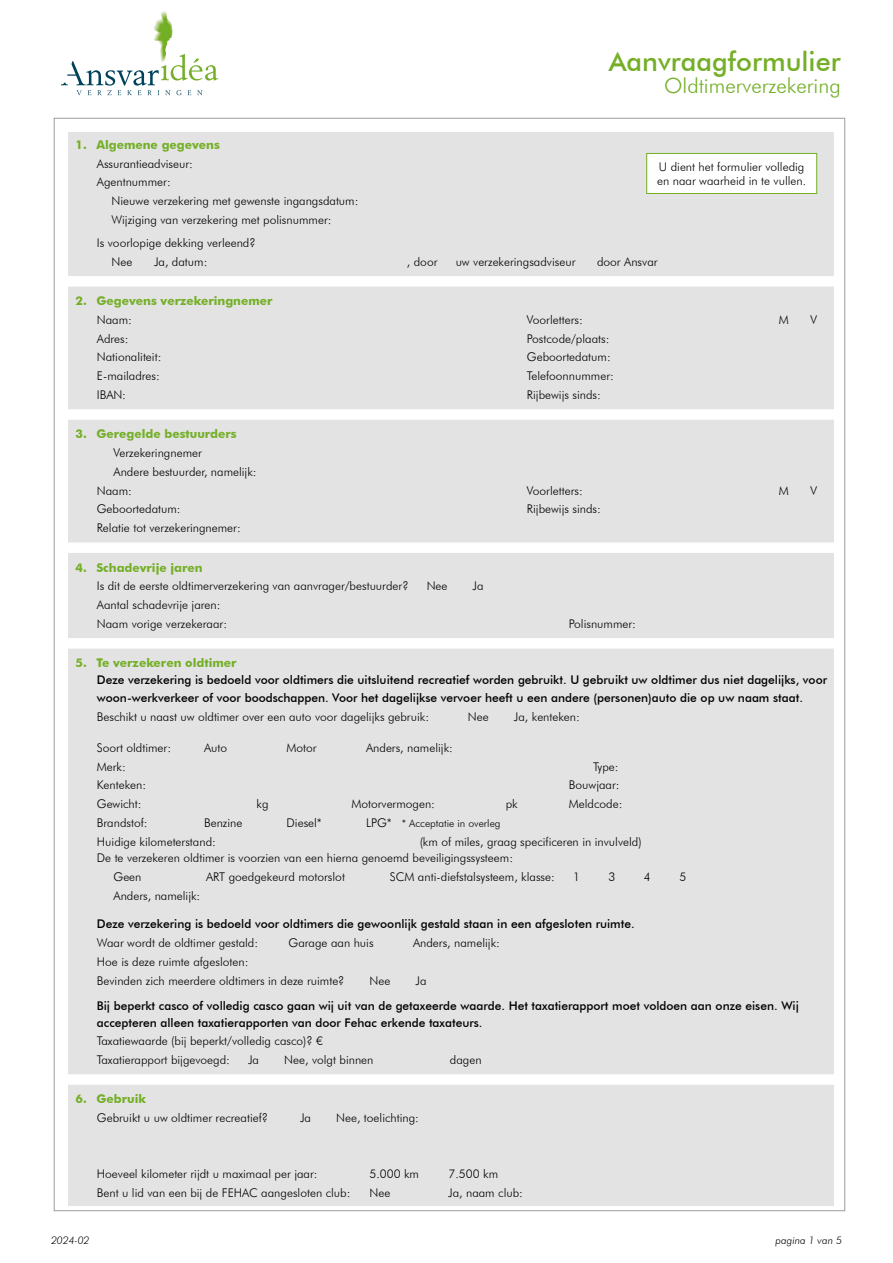
<style>
.page{position:relative;width:893px;height:1263px;background:#fff}
.page>*{position:absolute;margin:0;border:0;box-sizing:border-box;transform-origin:0 0}
.t1{font:500 27px "Futura BT";color:#74af27}
.t2{font:300 21px "Futura BT";color:#74af27}
.t3{font:300 12px/18.8px "Futura BT";color:#000}
.t4{font:500 12px/18.8px "Futura BT";color:#000}
.t5{font:700 12px "Futura BT";color:#74af27}
.t6{font:300 10.5px "Futura BT";color:#000}
.t7{font:italic 300 10.5px "Futura BT";color:#000}
.s1{font-size:12px}
</style>
<div class="page">
<div style="left:68px;top:132px;width:765px;height:1073px;background:#e3e3e3"></div>
<svg style="left:61px;top:18px;width:157px;height:77px"></svg>
<img style="left:153px;top:11px;width:12px;height:51px">
<div style="left:63px;top:276px;width:777px;height:11px;background:#fff"></div>
<div style="left:63px;top:409px;width:777px;height:11px;background:#fff"></div>
<div style="left:63px;top:542px;width:777px;height:11px;background:#fff"></div>
<div style="left:63px;top:638px;width:777px;height:11px;background:#fff"></div>
<div style="left:63px;top:1074px;width:777px;height:11px;background:#fff"></div>
<div style="left:647px;top:153px;width:170px;height:40px;background:#fff"></div>
<div style="left:646px;top:153px;width:171px;height:41px;border:1px solid #74af27"></div>
<h1 class="t1" style="left:609px;top:45px;width:233px">Aanvraagformulier</h1>
<h2 class="t2" style="left:664px;top:73px;width:178px">Oldtimerverzekering</h2>
<p class="t5" style="left:76px;top:137px;width:146px">1. Algemene gegevens</p>
<p class="t3" style="left:97px;top:154px;width:98px">Assurantieadviseur:<br>Agentnummer:</p>
<p class="t3" style="left:112px;top:191px;width:248px">Nieuwe verzekering met gewenste ingangsdatum:<br>Wijziging van verzekering met polisnummer:</p>
<p class="t3" style="left:112px;top:233px;width:146px;text-indent:-15px">Is voorlopige dekking verleend?<br>Nee</p>
<p class="t3" style="left:657px;top:159px;width:151px;line-height:14.4px">U dient het formulier volledig en naar waarheid in te vullen.</p>
<p class="t3" style="left:154px;top:252px;width:55px">Ja, datum:</p>
<p class="t3" style="left:407px;top:252px;width:32px">, door</p>
<p class="t3" style="left:456px;top:252px;width:121px">uw verzekeringsadviseur</p>
<p class="t3" style="left:597px;top:252px;width:62px">door Ansvar</p>
<p class="t5" style="left:76px;top:294px;width:198px">2. Gegevens verzekeringnemer</p>
<p class="t3" style="left:97px;top:310px;width:37px">Naam:</p>
<p class="t3" style="left:527px;top:310px;width:57px">Voorletters:</p>
<p class="t3" style="left:779px;top:310px;width:12px">M</p>
<p class="t3" style="left:811px;top:310px;width:8px">V</p>
<p class="t3" style="left:97px;top:329px;width:33px">Adres:</p>
<p class="t3" style="left:527px;top:329px;width:84px">Postcode/plaats:</p>
<p class="t3" style="left:97px;top:348px;width:66px">Nationaliteit:</p>
<p class="t3" style="left:527px;top:348px;width:85px">Geboortedatum:</p>
<p class="t3" style="left:97px;top:366px;width:65px">E-mailadres:</p>
<p class="t3" style="left:527px;top:366px;width:88px">Telefoonnummer:</p>
<p class="t3" style="left:97px;top:385px;width:31px">IBAN:</p>
<p class="t3" style="left:527px;top:385px;width:76px">Rijbewijs sinds:</p>
<p class="t5" style="left:76px;top:427px;width:163px">3. Geregelde bestuurders</p>
<p class="t3" style="left:113px;top:443px;width:90px">Verzekeringnemer</p>
<p class="t3" style="left:113px;top:462px;width:145px">Andere bestuurder, namelijk:</p>
<p class="t3" style="left:97px;top:481px;width:37px">Naam:</p>
<p class="t3" style="left:527px;top:481px;width:57px">Voorletters:</p>
<p class="t3" style="left:779px;top:481px;width:12px">M</p>
<p class="t3" style="left:811px;top:481px;width:8px">V</p>
<p class="t3" style="left:97px;top:500px;width:85px">Geboortedatum:</p>
<p class="t3" style="left:527px;top:500px;width:76px">Rijbewijs sinds:</p>
<p class="t3" style="left:97px;top:518px;width:145px">Relatie tot verzekeringnemer:</p>
<p class="t5" style="left:76px;top:560px;width:129px">4. Schadevrije jaren</p>
<p class="t3" style="left:97px;top:576px;width:313px">Is dit de eerste oldtimerverzekering van aanvrager/bestuurder?</p>
<p class="t3" style="left:427px;top:576px;width:22px">Nee</p>
<p class="t3" style="left:473px;top:576px;width:12px">Ja</p>
<p class="t3" style="left:97px;top:595px;width:132px">Aantal schadevrije jaren:<br>Naam vorige verzekeraar:</p>
<p class="t3" style="left:569px;top:614px;width:69px">Polisnummer:</p>
<p class="t5" style="left:76px;top:656px;width:162px">5. Te verzekeren oldtimer</p>
<p class="t4" style="left:97px;top:670px;width:732px">Deze verzekering is bedoeld voor oldtimers die uitsluitend recreatief worden gebruikt. U gebruikt uw oldtimer dus niet dagelijks, voor woon-werkverkeer of voor boodschappen. Voor het dagelijkse vervoer heeft u een andere (personen)auto die op uw naam staat.</p>
<p class="t3" style="left:97px;top:707px;width:334px">Beschikt u naast uw oldtimer over een auto voor dagelijks gebruik:</p>
<p class="t3" style="left:468px;top:707px;width:22px">Nee</p>
<p class="t3" style="left:514px;top:707px;width:67px">Ja, kenteken:</p>
<p class="t3" style="left:97px;top:738px;width:76px">Soort oldtimer:</p>
<p class="t3" style="left:204px;top:738px;width:25px">Auto</p>
<p class="t3" style="left:287px;top:738px;width:32px">Motor</p>
<p class="t3" style="left:366px;top:738px;width:88px">Anders, namelijk:</p>
<p class="t3" style="left:97px;top:757px;width:30px">Merk:</p>
<p class="t3" style="left:593px;top:757px;width:27px">Type:</p>
<p class="t3" style="left:97px;top:776px;width:51px">Kenteken:</p>
<p class="t3" style="left:569px;top:776px;width:52px">Bouwjaar:</p>
<p class="t3" style="left:97px;top:794px;width:46px">Gewicht:</p>
<p class="t3" style="left:257px;top:794px;width:13px">kg</p>
<p class="t3" style="left:351px;top:794px;width:85px">Motorvermogen:</p>
<p class="t3" style="left:506px;top:794px;width:13px">pk</p>
<p class="t3" style="left:569px;top:794px;width:55px">Meldcode:</p>
<p class="t3" style="left:97px;top:813px;width:52px">Brandstof:</p>
<p class="t3" style="left:204px;top:813px;width:40px">Benzine</p>
<p class="t3" style="left:287px;top:813px;width:37px">Diesel*</p>
<p class="t6" style="left:366px;top:817px;width:136px"><span class="s1">LPG*</span> * Acceptatie in overleg</p>
<p class="t3" style="left:97px;top:832px;width:120px">Huidige kilometerstand:</p>
<p class="t3" style="left:97px;top:833px;width:546px;line-height:16.5px;text-indent:323px">(km of miles, graag specificeren in invulveld)<br>De te verzekeren oldtimer is voorzien van een hierna genoemd beveiligingssysteem:</p>
<p class="t3" style="left:114px;top:867px;width:29px">Geen</p>
<p class="t3" style="left:206px;top:867px;width:140px">ART goedgekeurd motorslot</p>
<p class="t3" style="left:390px;top:867px;width:166px">SCM anti-diefstalsysteem, klasse:</p>
<p class="t3" style="left:573px;top:867px;width:8px">1</p>
<p class="t3" style="left:608px;top:867px;width:8px">3</p>
<p class="t3" style="left:644px;top:867px;width:8px">4</p>
<p class="t3" style="left:679px;top:867px;width:8px">5</p>
<p class="t3" style="left:114px;top:886px;width:88px">Anders, namelijk:</p>
<p class="t4" style="left:97px;top:914px;width:539px">Deze verzekering is bedoeld voor oldtimers die gewoonlijk gestald staan in een afgesloten ruimte.</p>
<p class="t3" style="left:97px;top:933px;width:163px">Waar wordt de oldtimer gestald:</p>
<p class="t3" style="left:289px;top:933px;width:87px">Garage aan huis</p>
<p class="t3" style="left:413px;top:933px;width:88px">Anders, namelijk:</p>
<p class="t3" style="left:97px;top:952px;width:249px">Hoe is deze ruimte afgesloten:<br>Bevinden zich meerdere oldtimers in deze ruimte?</p>
<p class="t3" style="left:370px;top:971px;width:22px">Nee</p>
<p class="t3" style="left:415px;top:971px;width:12px">Ja</p>
<p class="t4" style="left:97px;top:997px;width:703px;line-height:16.5px">Bij beperkt casco of volledig casco gaan wij uit van de getaxeerde waarde. Het taxatierapport moet voldoen aan onze eisen. Wij accepteren alleen taxatierapporten van door Fehac erkende taxateurs.</p>
<p class="t3" style="left:97px;top:1031px;width:228px">Taxatiewaarde (bij beperkt/volledig casco)? €<br>Taxatierapport bijgevoegd:</p>
<p class="t3" style="left:248px;top:1050px;width:12px">Ja</p>
<p class="t3" style="left:284px;top:1050px;width:91px">Nee, volgt binnen</p>
<p class="t3" style="left:450px;top:1050px;width:33px">dagen</p>
<p class="t5" style="left:76px;top:1092px;width:72px">6. Gebruik</p>
<p class="t3" style="left:97px;top:1108px;width:173px">Gebruikt u uw oldtimer recreatief?</p>
<p class="t3" style="left:300px;top:1108px;width:12px">Ja</p>
<p class="t3" style="left:336px;top:1108px;width:84px">Nee, toelichting:</p>
<p class="t3" style="left:97px;top:1165px;width:222px">Hoeveel kilometer rijdt u maximaal per jaar:</p>
<p class="t3" style="left:370px;top:1165px;width:51px">5.000 km</p>
<p class="t3" style="left:449px;top:1165px;width:51px">7.500 km</p>
<p class="t3" style="left:97px;top:1183px;width:255px">Bent u lid van een bij de FEHAC aangesloten club:</p>
<p class="t3" style="left:369px;top:1183px;width:22px">Nee</p>
<p class="t3" style="left:448px;top:1183px;width:76px">Ja, naam club:</p>
<p class="t7" style="left:51px;top:1234px;width:40px">2024-02</p>
<p class="t7" style="left:775px;top:1234px;width:68px">pagina 1 van 5</p>
</div>
